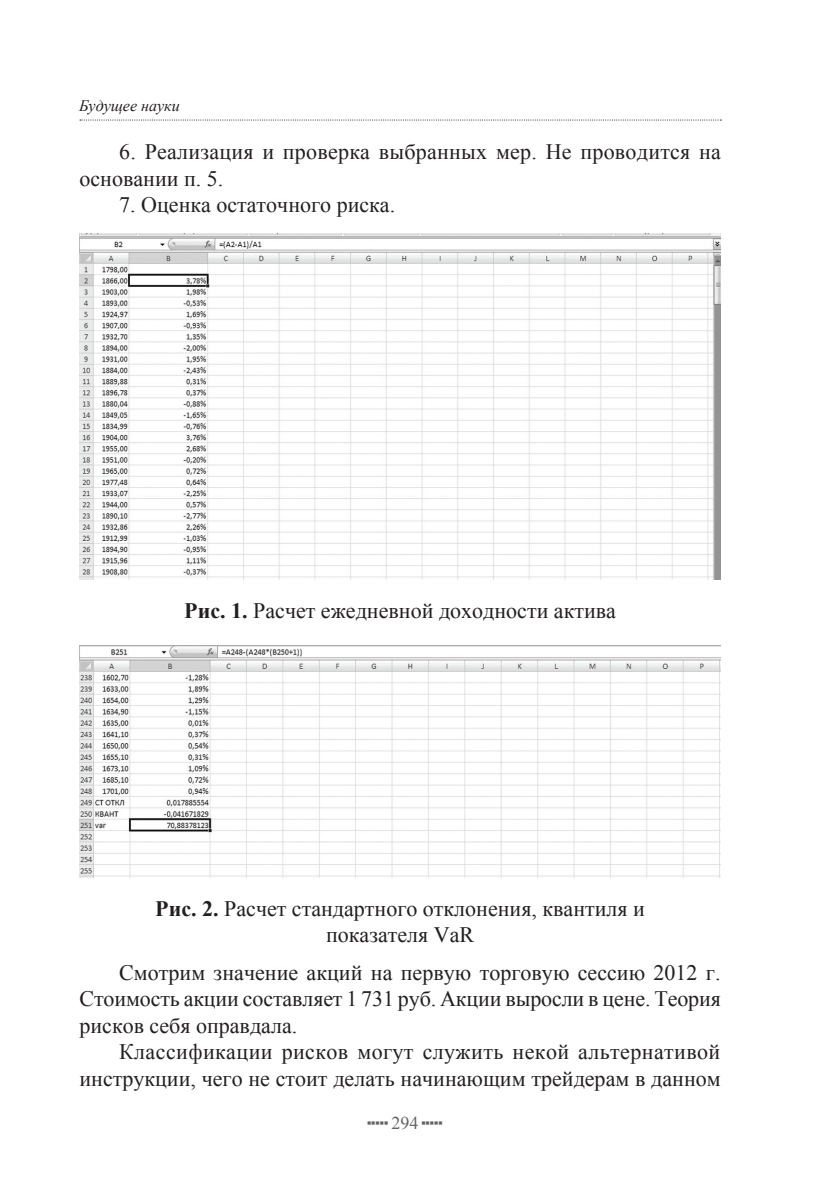
<style>
.page{position:relative;width:840px;height:1191px;background:#fff}
.page>*{position:absolute;margin:0;border:0;box-sizing:border-box;transform-origin:0 0}
.t1{font:22px/26.4px "Times New Roman";color:#231f20}
.t2{font:italic 16px "Times New Roman";color:#231f20}
.t3{font:700 12px "Times New Roman";color:#636366}
.s1{font-weight:700}
.s2{font-weight:400;font-size:18px}
</style>
<div class="page">
<svg style="left:80px;top:120px;width:641px;height:1px"></svg>
<img style="left:79px;top:233px;width:641px;height:346px">
<img style="left:79px;top:645px;width:641px;height:233px">
<p class="t2" style="left:79px;top:95px;width:102px">Будущее науки</p>
<p class="t1" style="left:79px;top:138px;width:642px;text-indent:40px">6. Реализация и проверка выбранных мер. Не проводится на основании п. 5.</p>
<p class="t1" style="left:119px;top:191px;width:277px">7. Оценка остаточного риска.</p>
<p class="t1" style="left:184px;top:597px;width:433px"><span class="s1">Рис. 1.</span> Расчет ежедневной доходности актива</p>
<p class="t1" style="left:155px;top:894px;width:491px;text-align:center"><span class="s1">Рис. 2.</span> Расчет стандартного отклонения, квантиля и показателя VaR</p>
<p class="t1" style="left:79px;top:959px;width:642px;text-align:justify;text-indent:40px">Смотрим значение акций на первую торговую сессию 2012 г.<br>Стоимость акции составляет 1 731 руб. Акции выросли в цене. Теория рисков себя оправдала.</p>
<p class="t1" style="left:79px;top:1038px;width:642px;text-align:right">Классификации рисков могут служить некой альтернативой инструкции, чего не стоит делать начинающим трейдерам в данном</p>
<p class="t3" style="left:367px;top:1115px;width:77px">▪▪▪▪▪ <span class="s2">294</span> ▪▪▪▪▪</p>
</div>
